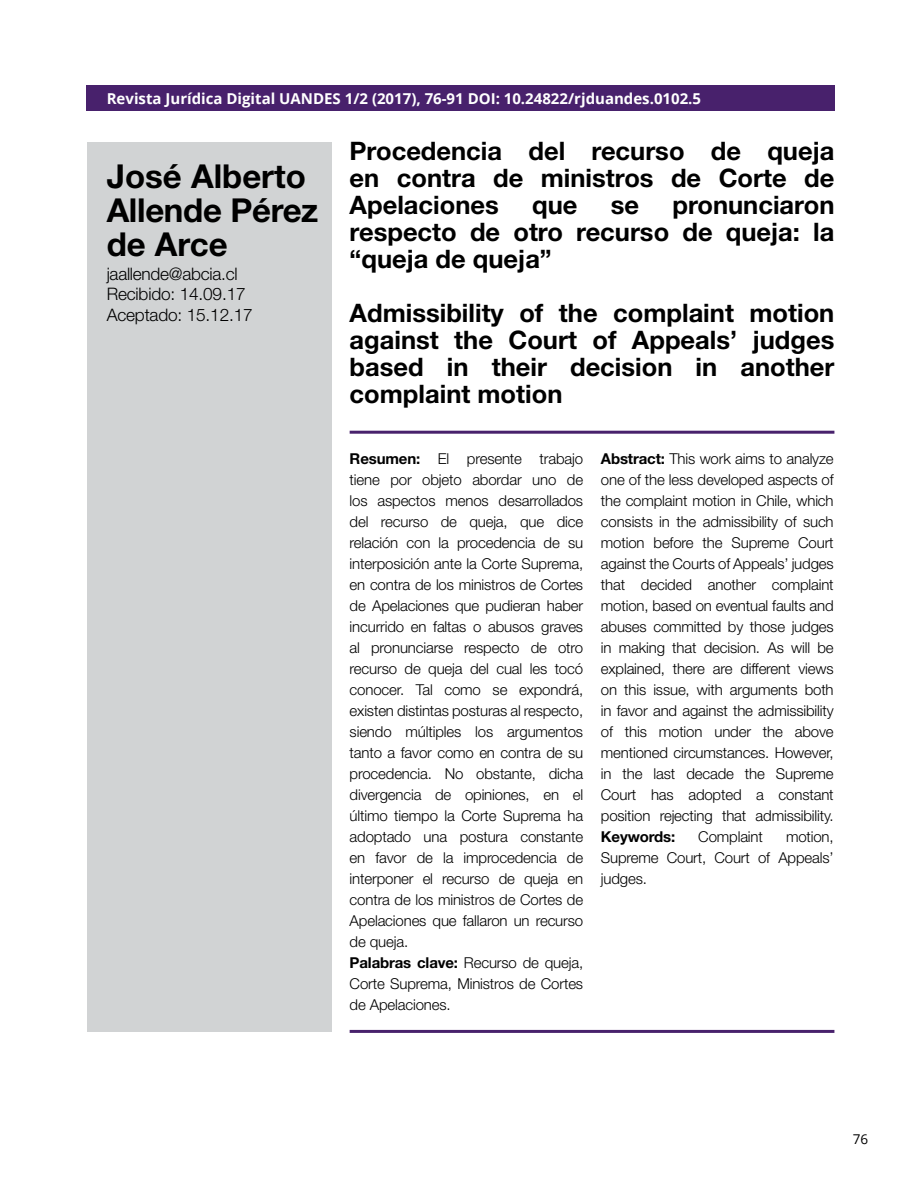
<style>
.page{position:relative;width:918px;height:1188px;background:#fff}
.page>*{position:absolute;margin:0;border:0;box-sizing:border-box;transform-origin:0 0}
.t1{font:700 33px/33.8px "Helvetica Neue LT Std";color:#000}
.t2{font:700 25.5px/27px "Helvetica Neue LT Std";color:#000;text-align:justify}
.t3{font:300 17.25px/21px "Helvetica Neue LT Std";letter-spacing:-.01em;color:#000}
.t4{font:300 15px/21px "Helvetica Neue LT Std";letter-spacing:-.01em;color:#000;text-align:justify}
.t5{font:700 15px "Open Sans";color:#fff}
.t6{font:700 15px "Helvetica Neue LT Std";letter-spacing:-.01em;color:#000}
.t7{font:13.5px "Open Sans";color:#000}
.s1{font-weight:700}
</style>
<div class="page">
<div style="left:86px;top:85px;width:748px;height:26px;background:#48216c"></div>
<div style="left:87px;top:142px;width:244px;height:889px;background:#d1d3d4"></div>
<hr style="left:350px;top:431px;width:484px;height:3px;background:#48216c">
<hr style="left:350px;top:1030px;width:484px;height:3px;background:#48216c">
<p class="t5" style="left:107px;top:88px;width:596px">Revista Jurídica Digital UANDES 1/2 (2017), 76-91 DOI: 10.24822/rjduandes.0102.5</p>
<h1 class="t1" style="left:107px;top:159px;width:213px">José Alberto<br>Allende Pérez de Arce</h1>
<p class="t3" style="left:107px;top:263px;width:148px">jaallende@abcia.cl<br>Recibido: 14.09.17<br>Aceptado: 15.12.17</p>
<h2 class="t2" style="left:350px;top:137px;width:486px">Procedencia del recurso de queja en contra de ministros de Corte de Apelaciones</h2>
<h2 class="t2" style="left:350px;top:191px;width:486px;text-indent:323px">pronunciaron respecto de otro recurso de queja: la “queja de queja”</h2>
<h2 class="t2" style="left:350px;top:299px;width:486px">Admissibility of the complaint motion against the Court of Appeals’ judges based in their decision in another complaint motion</h2>
<h2 class="t2" style="left:532px;top:191px;width:47px">que</h2>
<h2 class="t2" style="left:611px;top:191px;width:30px">se</h2>
<p class="t4" style="left:350px;top:448px;width:235px;text-align:left"><span class="s1">Resumen:</span> El presente trabajo tiene por objeto abordar uno de los aspectos menos desarrollados del recurso de queja, que dice relación con la procedencia de su interposición ante la Corte Suprema, en contra de los ministros de Cortes de Apelaciones que pudieran haber incurrido en faltas o abusos graves al pronunciarse respecto de otro recurso de queja del cual les tocó conocer. Tal como se expondrá, existen distintas posturas al respecto, siendo múltiples los argumentos tanto a favor como en contra de su procedencia. No obstante, dicha divergencia de opiniones, en el último tiempo la Corte Suprema ha adoptado una postura constante en favor de la improcedencia de interponer el recurso de queja en contra de los ministros de Cortes de<br>Apelaciones que fallaron un recurso de queja.<br><span class="s1">Palabras clave:</span> Recurso de queja,<br>Corte Suprema, Ministros de Cortes de Apelaciones.</p>
<p class="t4" style="left:601px;top:448px;width:234px"><span class="s1">Abstract:</span> This work aims to analyze one of the less developed aspects of the complaint motion in Chile, which consists in the admissibility of such motion before the Supreme Court against the Courts of Appeals’ judges that decided another complaint motion, based on eventual faults and abuses committed by those judges in making that decision. As will be explained, there are different views on this issue, with arguments both in favor and against the admissibility of this motion under the above mentioned circumstances. However, in the last decade the Supreme Court has adopted a constant position rejecting that admissibility.</p>
<p class="t6" style="left:601px;top:827px;width:76px">Keywords:</p>
<p class="t4" style="left:698px;top:826px;width:66px">Complaint</p>
<p class="t4" style="left:601px;top:826px;width:234px;text-indent:185px">motion, Supreme Court, Court of Appeals’ judges.</p>
<p class="t7" style="left:853px;top:1130px;width:17px">76</p>
</div>
